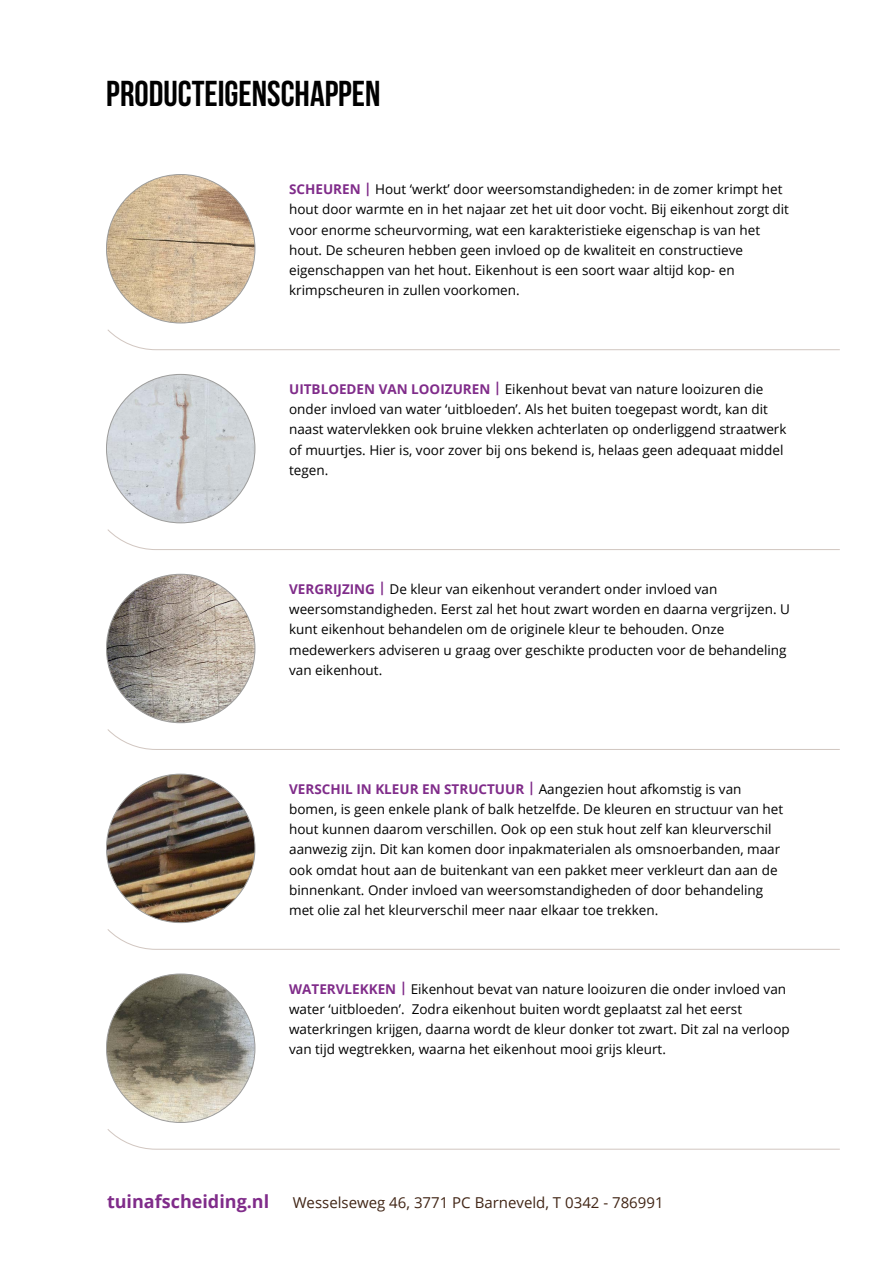
<style>
.page{position:relative;width:893px;height:1263px;background:#fff}
.page>*{position:absolute;margin:0;border:0;box-sizing:border-box;transform-origin:0 0}
.t1{font:700 36px "Bebas Neue";color:#000}
.t2{font:700 18px "Open Sans";color:#802c8a}
.t3{font:15px "Open Sans";color:#412515}
.t4{font:13.5px/20.2px "Open Sans";color:#000}
.s1{font-weight:700;color:#802c8a}
</style>
<div class="page">
<img style="left:106px;top:175px;width:149px;height:148px;border-radius:74px">
<img style="left:106px;top:374px;width:149px;height:149px;border-radius:74px">
<img style="left:106px;top:574px;width:149px;height:149px;border-radius:74px">
<svg style="left:107px;top:729px;width:733px;height:21px"></svg>
<img style="left:106px;top:774px;width:149px;height:148px;border-radius:74px">
<svg style="left:107px;top:929px;width:733px;height:21px"></svg>
<img style="left:106px;top:974px;width:149px;height:148px;border-radius:74px">
<svg style="left:107px;top:1129px;width:733px;height:21px"></svg>
<svg style="left:107px;top:329px;width:733px;height:21px"></svg>
<svg style="left:107px;top:529px;width:733px;height:21px"></svg>
<h1 class="t1" style="left:106px;top:74px;width:276px">PRODUCTEIGENSCHAPPEN</h1>
<p class="t4" style="left:289px;top:179px;width:501px"><span class="s1">SCHEUREN |</span> Hout ‘werkt’ door weersomstandigheden: in de zomer krimpt het hout door warmte en in het najaar zet het uit door vocht. Bij eikenhout zorgt dit voor enorme scheurvorming, wat een karakteristieke eigenschap is van het hout. De scheuren hebben geen invloed op de kwaliteit en constructieve eigenschappen van het hout. Eikenhout is een soort waar altijd kop- en krimpscheuren in zullen voorkomen.</p>
<p class="t4" style="left:289px;top:379px;width:499px"><span class="s1">UITBLOEDEN VAN LOOIZUREN |</span> Eikenhout bevat van nature looizuren die onder invloed van water ‘uitbloeden’. Als het buiten toegepast wordt, kan dit naast watervlekken ook bruine vlekken achterlaten op onderliggend straatwerk of muurtjes. Hier is, voor zover bij ons bekend is, helaas geen adequaat middel tegen.</p>
<p class="t4" style="left:289px;top:578px;width:502px"><span class="s1">VERGRIJZING |</span> De kleur van eikenhout verandert onder invloed van weersomstandigheden. Eerst zal het hout zwart worden en daarna vergrijzen. U kunt eikenhout behandelen om de originele kleur te behouden. Onze medewerkers adviseren u graag over geschikte producten voor de behandeling van eikenhout.</p>
<p class="t4" style="left:289px;top:778px;width:496px"><span class="s1">VERSCHIL IN KLEUR EN STRUCTUUR |</span> Aangezien hout afkomstig is van bomen, is geen enkele plank of balk hetzelfde. De kleuren en structuur van het hout kunnen daarom verschillen. Ook op een stuk hout zelf kan kleurverschil aanwezig zijn. Dit kan komen door inpakmaterialen als omsnoerbanden, maar ook omdat hout aan de buitenkant van een pakket meer verkleurt dan aan de binnenkant. Onder invloed van weersomstandigheden of door behandeling met olie zal het kleurverschil meer naar elkaar toe trekken.</p>
<p class="t4" style="left:289px;top:978px;width:502px"><span class="s1">WATERVLEKKEN |</span> Eikenhout bevat van nature looizuren die onder invloed van water ‘uitbloeden’. Zodra eikenhout buiten wordt geplaatst zal het eerst waterkringen krijgen, daarna wordt de kleur donker tot zwart. Dit zal na verloop van tijd wegtrekken, waarna het eikenhout mooi grijs kleurt.</p>
<h2 class="t2" style="left:107px;top:1189px;width:164px">tuinafscheiding.nl</h2>
<p class="t3" style="left:293px;top:1192px;width:372px">Wesselseweg 46, 3771 PC Barneveld, T 0342 - 786991</p>
</div>
